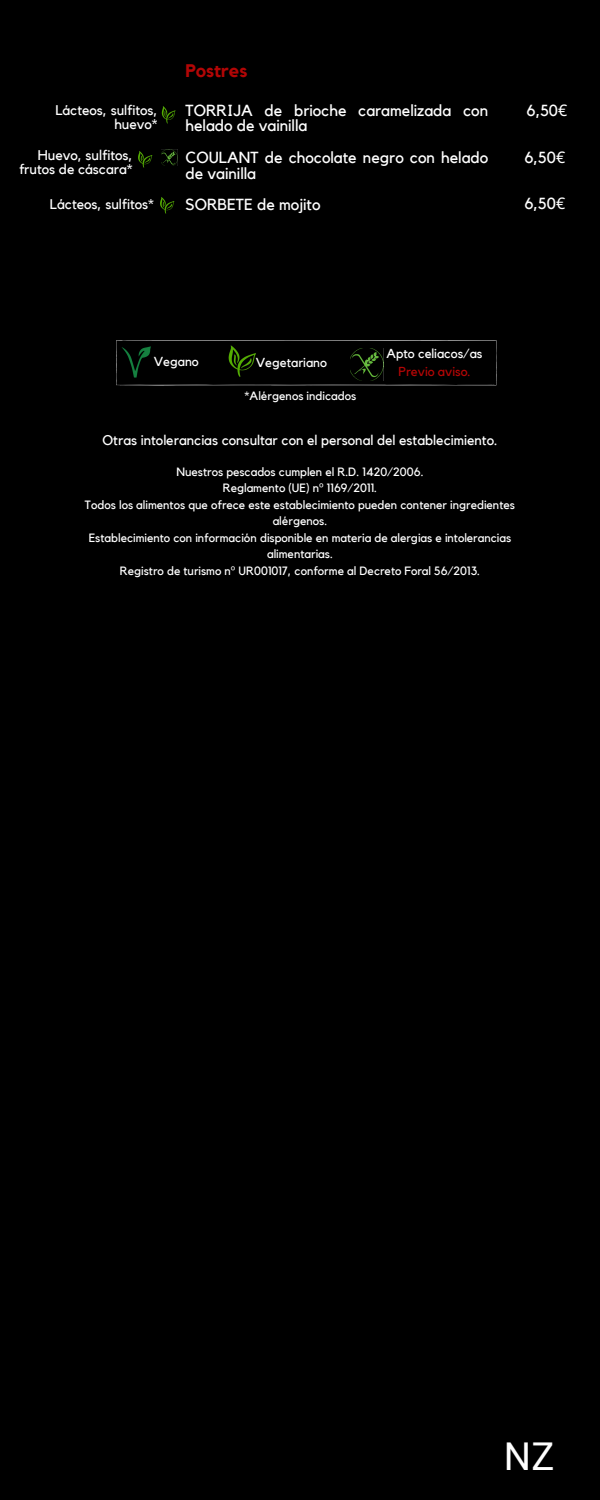
<style>
.page{position:relative;width:600px;height:1500px;background:#000}
.page>*{position:absolute;margin:0;border:0;box-sizing:border-box;transform-origin:0 0}
.t1{font:38.3px "Roboto";color:#fff}
.t2{font:700 18.2px "Kollektif";color:#b20606}
.t3{font:16px/15.8px "Kollektif";color:#fff}
.t4{font:14px/13.5px "Kollektif";color:#fff;text-align:right}
.t5{font:13px/18px "Kollektif";color:#fff;text-align:center}
.t6{font:12px/16.5px "Kollektif";color:#fff;text-align:center}
.s1{font-family:"Noto Sans"}
.s2{color:#b20606}
</style>
<div class="page">
<svg style="left:116px;top:340px;width:381px;height:46px"></svg>
<img style="left:119px;top:347px;width:32px;height:33px">
<img style="left:220px;top:343px;width:40px;height:38px">
<img style="left:351px;top:348px;width:32px;height:32px">
<img style="left:161px;top:106px;width:15px;height:18px">
<img style="left:162px;top:150px;width:15px;height:16px">
<img style="left:138px;top:151px;width:15px;height:17px">
<img style="left:160px;top:197px;width:15px;height:17px">
<p class="t4" style="left:55px;top:104px;width:104px">Lácteos, sulfitos, huevo*</p>
<h3 class="t4" style="left:19px;top:149px;width:115px">Huevo, sulfitos, frutos de cáscara*</h3>
<h1 class="t4" style="left:50px;top:198px;width:106px">Lácteos, sulfitos*</h1>
<p class="t2" style="left:185px;top:62px;width:64px">Postres</p>
<h4 class="t3" style="left:185px;top:103px;width:304px">TORRIJA de brioche caramelizada con helado de vainilla</h4>
<p class="t3" style="left:185px;top:150px;width:304px">COULANT de chocolate negro con helado de vainilla</p>
<h4 class="t3" style="left:185px;top:197px;width:136px">SORBETE de mojito</h4>
<h4 class="t3" style="left:527px;top:103px;width:42px">6,50<span class="s1">€</span></h4>
<p class="t3" style="left:524px;top:151px;width:42px">6,50<span class="s1">€</span></p>
<p class="t3" style="left:524px;top:196px;width:42px">6,50<span class="s1">€</span></p>
<h3 class="t5" style="left:154px;top:353px;width:47px">Vegano</h3>
<h3 class="t5" style="left:256px;top:354px;width:73px">Vegetariano</h3>
<p class="t5" style="left:387px;top:345px;width:98px">Apto celiacos/as<br><span class="s2">Previo aviso.</span></p>
<p class="t6" style="left:245px;top:388px;width:113px">*Alérgenos indicados</p>
<p class="t4" style="left:103px;top:434px;width:396px">Otras intolerancias consultar con el personal del establecimiento.</p>
<p class="t6" style="left:176px;top:464px;width:249px">Nuestros pescados cumplen el R.D. 1420/2006.</p>
<h4 class="t6" style="left:223px;top:480px;width:156px">Reglamento (UE) n<span class="s1">º</span> 1169/2011.</h4>
<p class="t6" style="left:85px;top:497px;width:432px">Todos los alimentos que ofrece este establecimiento pueden contener ingredientes alérgenos.</p>
<h2 class="t6" style="left:89px;top:530px;width:424px">Establecimiento con información disponible en materia de alergias e intolerancias alimentarias.</h2>
<h3 class="t6" style="left:120px;top:563px;width:362px">Registro de turismo n<span class="s1">º</span> UR001017, conforme al Decreto Foral 56/2013.</h3>
<h4 class="t1" style="left:504px;top:1434px;width:52px">NZ</h4>
</div>
